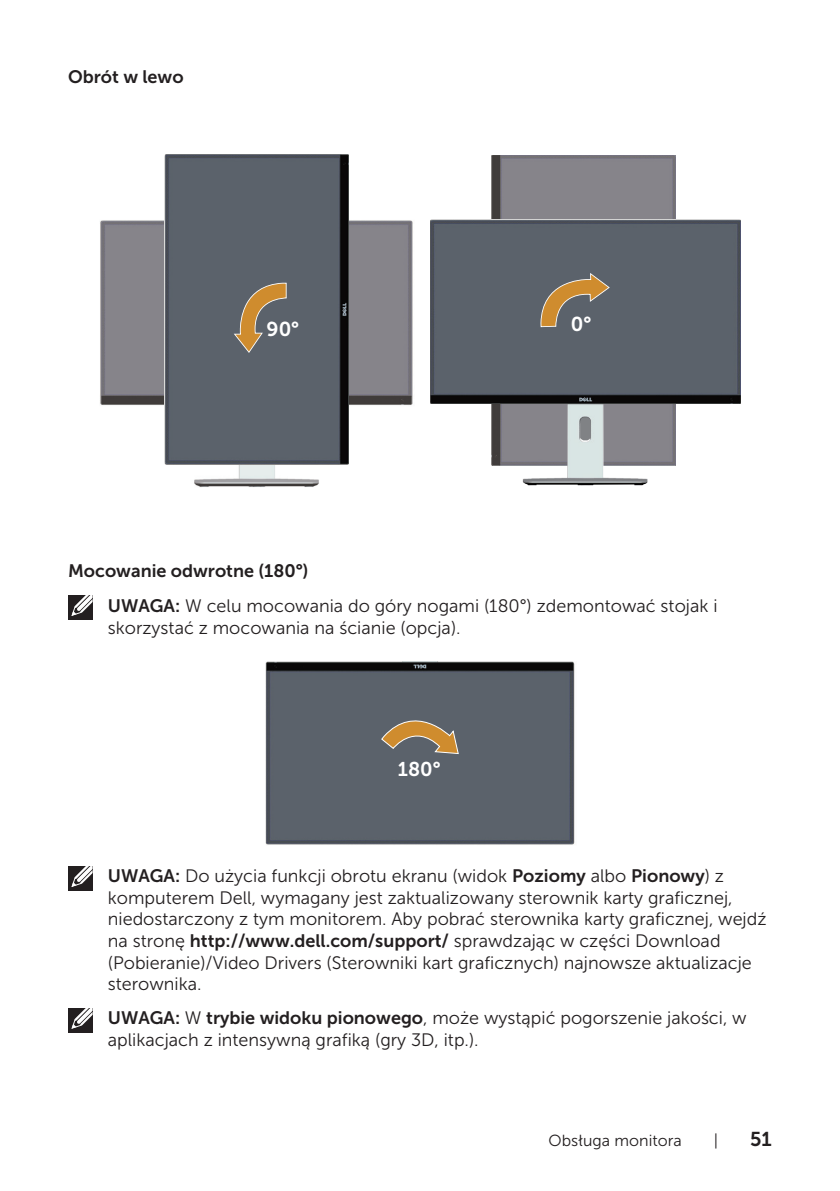
<style>
.page{position:relative;width:840px;height:1191px;background:#fff}
.page>*{position:absolute;margin:0;border:0;box-sizing:border-box;transform-origin:0 0}
.t1{font:20px "Museo Sans For Dell 700";color:#fff}
.t2{font:20px "Museo Sans For Dell 700";color:#231f20}
.t3{font:19.8px "Museo Sans For Dell 700";color:#fff}
.text{font:18px/21.6px "Museo Sans For Dell 300";color:#231f20}
.text-2{font:18px "Museo Sans For Dell 700";color:#231f20}
.t4{font:16px "Museo Sans For Dell 300";color:#231f20}
.s1{font-family:"Museo Sans For Dell 700"}
</style>
<div class="page">
<img style="left:100px;top:217px;width:313px;height:270px">
<img style="left:164px;top:154px;width:184px;height:310px">
<img style="left:491px;top:155px;width:184px;height:310px">
<img style="left:522px;top:404px;width:126px;height:81px">
<img style="left:430px;top:220px;width:310px;height:184px">
<svg style="left:579px;top:417px;width:11px;height:23px"></svg>
<svg style="left:233px;top:283px;width:53px;height:70px;background:#86765e"></svg>
<svg style="left:540px;top:273px;width:69px;height:54px;background:#87765f"></svg>
<div style="left:68px;top:595px;width:24px;height:24px;background:#231f20"></div>
<svg style="left:71px;top:595px;width:22px;height:22px"></svg>
<img style="left:265px;top:661px;width:310px;height:184px">
<svg style="left:380px;top:702px;width:79px;height:52px;background:#827561"></svg>
<div style="left:68px;top:866px;width:24px;height:24px;background:#231f20"></div>
<svg style="left:71px;top:866px;width:22px;height:22px"></svg>
<div style="left:68px;top:1008px;width:24px;height:24px;background:#231f20"></div>
<svg style="left:71px;top:1008px;width:22px;height:21px"></svg>
<p class="text-2" style="left:68px;top:67px;width:117px">Obrót w lewo</p>
<p class="t1" style="left:266px;top:318px;width:34px">90°</p>
<p class="t1" style="left:570px;top:313px;width:22px">0°</p>
<p class="text-2" style="left:68px;top:561px;width:242px">Mocowanie odwrotne (180°)</p>
<p class="text" style="left:108px;top:595px;width:610px"><span class="s1">UWAGA:</span> W celu mocowania do góry nogami (180°) zdemontować stojak i skorzystać z mocowania na ścianie (opcja).</p>
<p class="t3" style="left:397px;top:758px;width:44px">180°</p>
<p class="text" style="left:108px;top:865px;width:660px"><span class="s1">UWAGA:</span> Do użycia funkcji obrotu ekranu (widok <span class="s1">Poziomy</span> albo <span class="s1">Pionowy</span>) z komputerem Dell, wymagany jest zaktualizowany sterownik karty graficznej, niedostarczony z tym monitorem. Aby pobrać sterownika karty graficznej, wejdź na stronę <span class="s1">http://www.dell.com/support/</span> sprawdzając w części Download (Pobieranie)/Video Drivers (Sterowniki kart graficznych) najnowsze aktualizacje sterownika.</p>
<p class="text" style="left:108px;top:1007px;width:640px"><span class="s1">UWAGA:</span> W <span class="s1">trybie widoku pionowego</span>, może wystąpić pogorszenie jakości, w aplikacjach z intensywną grafiką (gry 3D, itp.).</p>
<p class="t4" style="left:548px;top:1131px;width:135px">Obsługa monitora</p>
<p class="t4" style="left:713px;top:1131px;width:6px">|</p>
<p class="t2" style="left:749px;top:1127px;width:23px">51</p>
</div>
